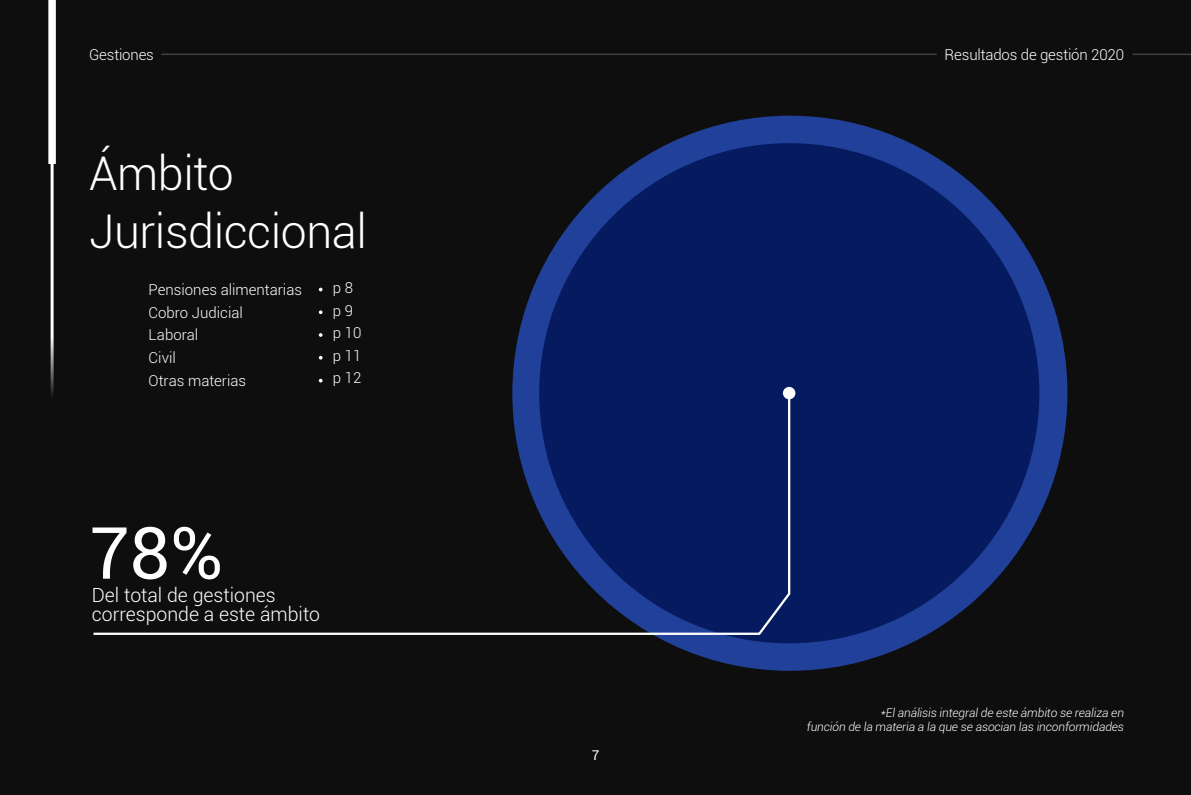
<style>
.page{position:relative;width:1191px;height:795px;background:#0e0e0e}
.page>*{position:absolute;margin:0;border:0;box-sizing:border-box;transform-origin:0 0}
.t1{font:72px "Roboto";color:#fff}
.t2{font:300 46.5px "Roboto";letter-spacing:-.01em;color:#fff}
.t3{font:300 19.5px "Roboto";color:#fff}
.t4{font:300 15px "Roboto";color:#fff}
.t5{font:13.5px "Roboto";color:#fff}
.t6{font:italic 300 12px "Roboto";letter-spacing:-.01em;color:#fff}
</style>
<div class="page">
<div style="left:48px;top:0;width:8px;height:164px;background:#fff"></div>
<hr style="left:51px;top:163px;width:3px;height:281px;background:#fff">
<svg style="left:319px;top:333px;width:3px;height:4px"></svg>
<svg style="left:319px;top:310px;width:3px;height:4px"></svg>
<hr style="left:161px;top:54px;width:775px;height:1px;background:#3c4044">
<hr style="left:1132px;top:54px;width:59px;height:1px;background:#3c4044">
<div style="left:512px;top:116px;width:555px;height:555px;background:#214099;border-radius:50%"></div>
<div style="left:539px;top:143px;width:500px;height:500px;background:#061a60;border-radius:50%"></div>
<svg style="left:93px;top:391px;width:698px;height:245px"></svg>
<div style="left:783px;top:387px;width:12px;height:12px;background:#fff;border-radius:50%"></div>
<p class="t4" style="left:89px;top:44px;width:66px">Gestiones</p>
<p class="t2" style="left:89px;top:141px;width:146px">Ámbito</p>
<p class="t2" style="left:89px;top:199px;width:279px">Jurisdiccional</p>
<p class="t4" style="left:149px;top:280px;width:155px">Pensiones alimentarias</p>
<p class="t4" style="left:149px;top:302px;width:96px">Cobro Judicial</p>
<p class="t4" style="left:149px;top:325px;width:51px">Laboral</p>
<p class="t4" style="left:149px;top:347px;width:29px">Civil</p>
<p class="t4" style="left:149px;top:370px;width:99px">Otras materias</p>
<p class="t4" style="left:333px;top:277px;width:22px">p 8</p>
<p class="t4" style="left:333px;top:300px;width:22px">p 9</p>
<p class="t4" style="left:333px;top:322px;width:30px">p 10</p>
<p class="t4" style="left:333px;top:345px;width:30px">p 11</p>
<p class="t4" style="left:333px;top:367px;width:30px">p 12</p>
<p class="t1" style="left:89px;top:502px;width:135px">78%</p>
<p class="t3" style="left:92px;top:581px;width:185px">Del total de gestiones</p>
<p class="t3" style="left:92px;top:600px;width:230px">corresponde a este ámbito</p>
<p class="t4" style="left:944px;top:44px;width:181px">Resultados de gestión 2020</p>
<p class="t5" style="left:591px;top:745px;width:9px">7</p>
<p class="t6" style="left:881px;top:704px;width:245px">*El análisis integral de este ámbito se realiza en</p>
<p class="t6" style="left:807px;top:718px;width:319px">función de la materia a la que se asocian las inconformidades</p>
</div>
